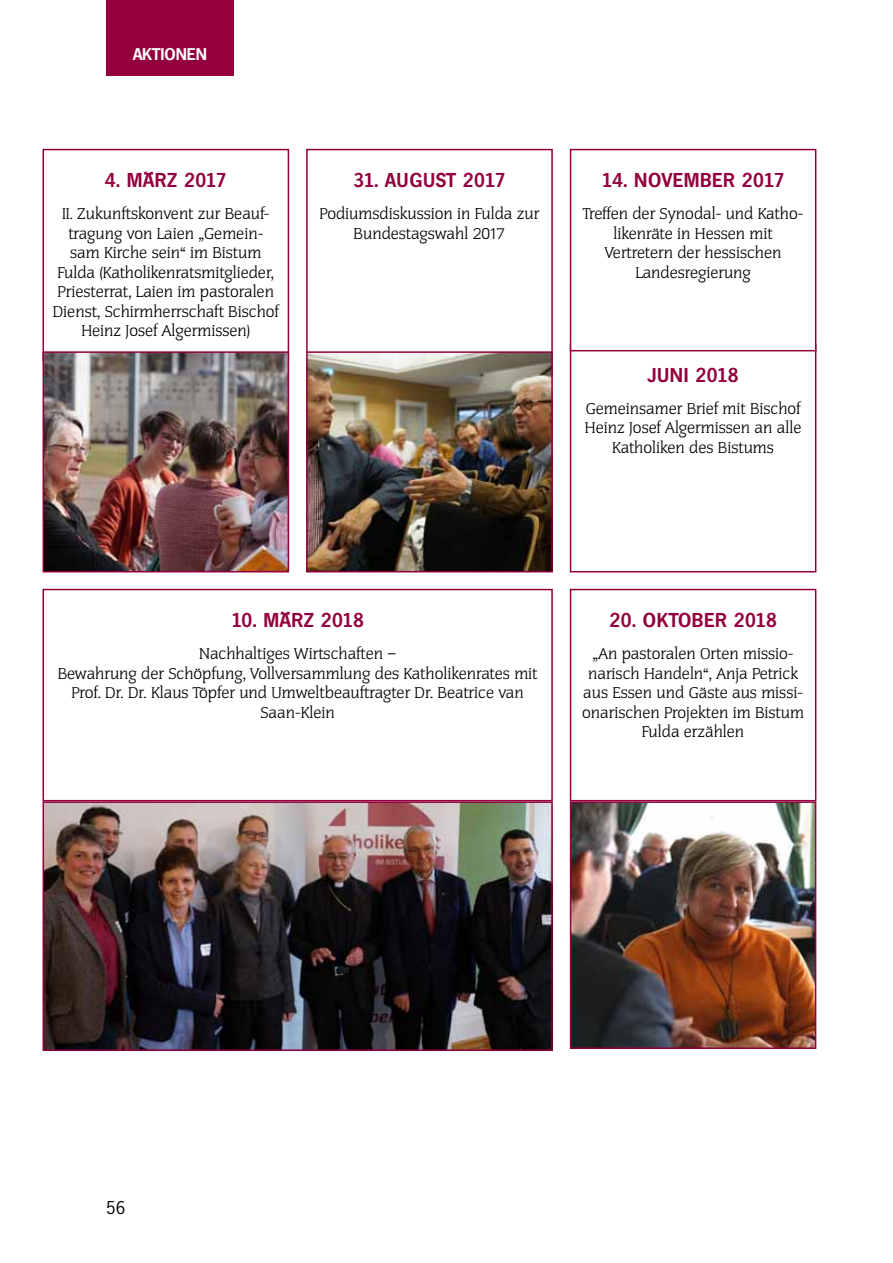
<style>
.page{position:relative;width:893px;height:1263px;background:#fff}
.page>*{position:absolute;margin:0;border:0;box-sizing:border-box;transform-origin:0 0}
.t1{font:600 19.5px "Hamburg";letter-spacing:.03em;color:#93003d}
.t2{font:300 18px "Hamburg";color:#000}
.t3{font:600 16.5px "Hamburg";color:#fff}
.t4{font:300 15px/19.5px "Congress";color:#000;text-align:center}
</style>
<div class="page">
<div style="left:106px;top:0;width:128px;height:75px;background:#93003d"></div>
<div style="left:43px;top:149px;width:246px;height:212px;border:2px solid #93003d"></div>
<div style="left:570px;top:343px;width:246px;height:229px;border:2px solid #93003d"></div>
<div style="left:570px;top:589px;width:246px;height:212px;border:2px solid #93003d"></div>
<div style="left:43px;top:589px;width:510px;height:212px;border:2px solid #93003d"></div>
<div style="left:571px;top:150px;width:245px;height:201px;background:#fff"></div>
<div style="left:570px;top:149px;width:246px;height:202px;border:2px solid #93003d"></div>
<img style="left:46px;top:354px;width:240px;height:215px">
<div style="left:43px;top:351px;width:246px;height:221px;border:2px solid #93003d"></div>
<div style="left:306px;top:149px;width:247px;height:212px;border:2px solid #93003d"></div>
<img style="left:309px;top:354px;width:241px;height:215px">
<div style="left:306px;top:351px;width:247px;height:221px;border:2px solid #93003d"></div>
<img style="left:46px;top:804px;width:504px;height:244px">
<div style="left:43px;top:801px;width:510px;height:250px;border:2px solid #93003d"></div>
<img style="left:573px;top:804px;width:240px;height:242px">
<div style="left:570px;top:801px;width:246px;height:248px;border:2px solid #93003d"></div>
<p class="t3" style="left:133px;top:45px;width:75px">AKTIONEN</p>
<h1 class="t1" style="left:105px;top:169px;width:123px">4. MÄRZ 2017</h1>
<p class="t4" style="left:53px;top:204px;width:228px">II. Zukunftskonvent zur Beauf&shy;tragung von Laien „Gemein&shy;sam Kirche sein“ im Bistum<br>Fulda (Katholikenratsmitglieder,<br>Priesterrat, Laien im pastoralen<br>Dienst, Schirmherrschaft Bischof<br>Heinz Josef Algermissen)</p>
<h1 class="t1" style="left:353px;top:169px;width:154px">31. AUGUST 2017</h1>
<p class="t4" style="left:320px;top:204px;width:221px">Podiumsdiskussion in Fulda zur<br>Bundestagswahl 2017</p>
<h1 class="t1" style="left:602px;top:169px;width:184px">14. NOVEMBER 2017</h1>
<p class="t4" style="left:583px;top:204px;width:222px">Treffen der Synodal- und Katho&shy;likenräte in Hessen mit<br>Vertretern der hessischen<br>Landesregierung</p>
<h1 class="t1" style="left:648px;top:364px;width:92px">JUNI 2018</h1>
<p class="t4" style="left:585px;top:399px;width:218px">Gemeinsamer Brief mit Bischof<br>Heinz Josef Algermissen an alle<br>Katholiken des Bistums</p>
<h1 class="t1" style="left:231px;top:609px;width:134px">10. MÄRZ 2018</h1>
<p class="t4" style="left:58px;top:644px;width:481px">Nachhaltiges Wirtschaften –<br>Bewahrung der Schöpfung, Vollversammlung des Katholikenrates mit Prof. Dr. Dr. Klaus Töpfer und Umweltbeauftragter Dr. Beatrice van Saan-Klein</p>
<h1 class="t1" style="left:609px;top:609px;width:169px">20. OKTOBER 2018</h1>
<p class="t4" style="left:582px;top:644px;width:223px">„An pastoralen Orten missio&shy;narisch Handeln“, Anja Petrick aus Essen und Gäste aus missi&shy;onarischen Projekten im Bistum<br>Fulda erzählen</p>
<p class="t2" style="left:106px;top:1197px;width:21px">56</p>
</div>
